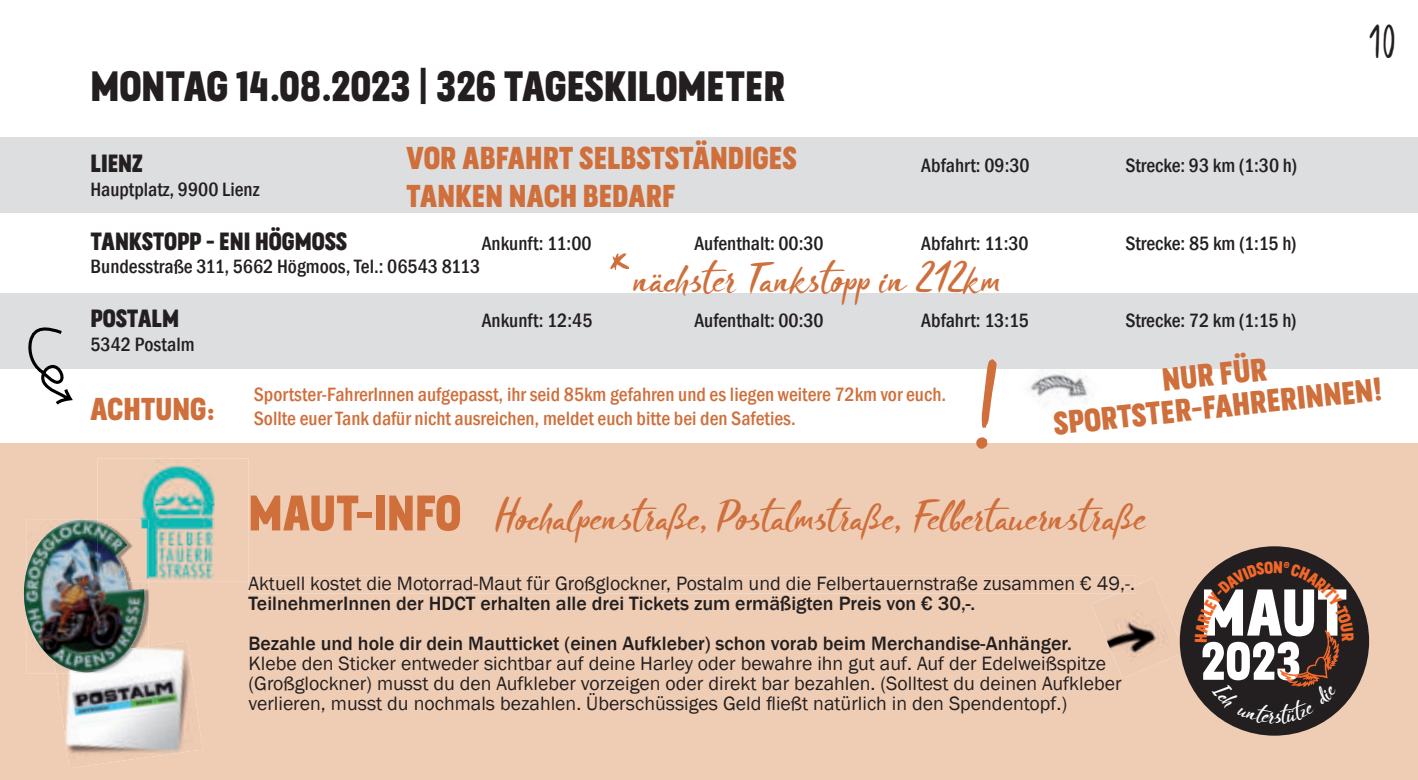
<style>
.page{position:relative;width:1418px;height:780px;background:#fff}
.page>*{position:absolute;margin:0;border:0;box-sizing:border-box;transform-origin:0 0}
.t1{font:69.75px "Blooms Smooth";color:#cf6f3b}
.t2{font:66.25px "Blooms Headline";color:#fff}
.t3{font:53.5px "Blooms Headline";color:#fff}
.t4{font:50px "Blooms Headline";color:#cf6f3b}
.t5{font:45px "Blooms Hand";color:#231f20}
.t6{font:42.5px "Blooms Headline";color:#231f20}
.t7{font:35.25px "Blooms Smooth";color:#cf6f3b}
.t8{font:32.25px/32.2px "Blooms Headline";color:#cf6f3b;text-align:center}
.t9{font:31.75px/38px "Blooms Headline";color:#cf6f3b}
.t10{font:25px "Blooms Headline";color:#231f20}
.t11{font:19.75px/20px "Franklin Gothic";color:#231f20}
.t12{font:500 condensed 19.75px "Franklin Gothic";color:#231f20}
.t13{font:500 19.75px/40px "Franklin Gothic";color:#231f20}
.t14{font:500 condensed 19.75px/23.8px "Franklin Gothic";color:#cf6f3b}
</style>
<div class="page">
<img style="left:1019px;top:368px;width:82px;height:38px">
<div style="left:0;top:443px;width:1417px;height:337px;background:#efcdb5"></div>
<div style="left:248px;top:575px;width:887px;height:18px;background:#efcdb5"></div>
<div style="left:0;top:293px;width:1417px;height:75px;background:#dddee0"></div>
<div style="left:0;top:137px;width:1417px;height:76px;background:#dddee0"></div>
<img style="left:1091px;top:578px;width:93px;height:100px">
<img style="left:1117px;top:585px;width:18px;height:8px">
<svg style="left:24px;top:327px;width:51px;height:78px"></svg>
<img style="left:56px;top:640px;width:146px;height:128px">
<div style="left:1179px;top:546px;width:189px;height:189px;background:#231f20;border-radius:50%"></div>
<img style="left:147px;top:646px;width:2px;height:27px">
<svg style="left:21px;top:518px;width:126px;height:156px"></svg>
<img style="left:24px;top:520px;width:111px;height:152px">
<img style="left:97px;top:458px;width:151px;height:123px">
<img style="left:97px;top:520px;width:52px;height:61px">
<img style="left:97px;top:522px;width:31px;height:59px">
<svg style="left:975px;top:368px;width:22px;height:81px"></svg>
<svg style="left:1194px;top:561px;width:159px;height:164px"></svg>
<h3 class="t6" style="left:90px;top:58px;width:696px">MONTAG 14.08.2023 | 326 TAGESKILOMETER</h3>
<h3 class="t5" style="left:1369px;top:17px;width:28px">10</h3>
<h3 class="t9" style="left:406px;top:137px;width:392px">VOR ABFAHRT SELBSTSTÄNDIGES<br>TANKEN NACH BEDARF</h3>
<p class="t10" style="left:90px;top:147px;width:54px">LIENZ</p>
<p class="t12" style="left:921px;top:152px;width:110px">Abfahrt: 09:30</p>
<p class="t12" style="left:1125px;top:152px;width:173px">Strecke: 93 km (1:30 h)</p>
<p class="t12" style="left:90px;top:176px;width:170px">Hauptplatz, 9900 Lienz</p>
<p class="t10" style="left:90px;top:224px;width:258px">TANKSTOPP - ENI HÖGMOSS</p>
<p class="t12" style="left:482px;top:230px;width:111px">Ankunft: 11:00</p>
<p class="t12" style="left:694px;top:230px;width:131px">Aufenthalt: 00:30</p>
<p class="t12" style="left:921px;top:230px;width:109px">Abfahrt: 11:30</p>
<p class="t12" style="left:1125px;top:230px;width:173px">Strecke: 85 km (1:15 h)</p>
<p class="t12" style="left:90px;top:254px;width:391px">Bundesstraße 311, 5662 Högmoos, Tel.: 06543 8113</p>
<p class="t10" style="left:90px;top:302px;width:90px">POSTALM</p>
<p class="t12" style="left:482px;top:308px;width:112px">Ankunft: 12:45</p>
<p class="t12" style="left:694px;top:308px;width:131px">Aufenthalt: 00:30</p>
<p class="t12" style="left:921px;top:308px;width:109px">Abfahrt: 13:15</p>
<p class="t12" style="left:1125px;top:308px;width:173px">Strecke: 72 km (1:15 h)</p>
<p class="t12" style="left:90px;top:331px;width:106px">5342 Postalm</p>
<h1 class="t1" style="left:598px;top:242px;width:24px">*</h1>
<h3 class="t7" style="left:632px;top:256px;width:369px">nächster Tankstopp in 212km</h3>
<h3 class="t8" style="left:1048px;top:374px;width:332px;rotate:-6deg">NUR FÜR<br>SPORTSTER-FAHRERINNEN!</h3>
<h3 class="t9" style="left:90px;top:388px;width:126px">ACHTUNG:</h3>
<p class="t14" style="left:254px;top:382px;width:694px">Sportster-FahrerInnen aufgepasst, ihr seid 85km gefahren und es liegen weitere 72km vor euch.<br>Sollte euer Tank dafür nicht ausreichen, meldet euch bitte bei den Safeties.</p>
<h3 class="t4" style="left:248px;top:480px;width:214px">MAUT-INFO</h3>
<h3 class="t7" style="left:495px;top:495px;width:651px">Hochalpenstraße, Postalmstraße, Felbertauernstraße</h3>
<p class="t11" style="left:248px;top:574px;width:888px">Aktuell kostet die Motorrad-Maut für Großglockner, Postalm und die Felbertauernstraße zusammen € 49,-.</p>
<p class="t13" style="left:248px;top:584px;width:825px">TeilnehmerInnen der HDCT erhalten alle drei Tickets zum ermäßigten Preis von € 30,-.<br>Bezahle und hole dir dein Mautticket (einen Aufkleber) schon vorab beim Merchandise-Anhänger.</p>
<p class="t11" style="left:248px;top:654px;width:874px">Klebe den Sticker entweder sichtbar auf deine Harley oder bewahre ihn gut auf. Auf der Edelweißspitze (Großglockner) musst du den Aufkleber vorzeigen oder direkt bar bezahlen. (Solltest du deinen Aufkleber verlieren, musst du nochmals bezahlen. Überschüssiges Geld fließt natürlich in den Spendentopf.)</p>
<h2 class="t2" style="left:1200px;top:569px;width:148px">MAUT</h2>
<h3 class="t3" style="left:1200px;top:626px;width:101px">2023</h3>
</div>
